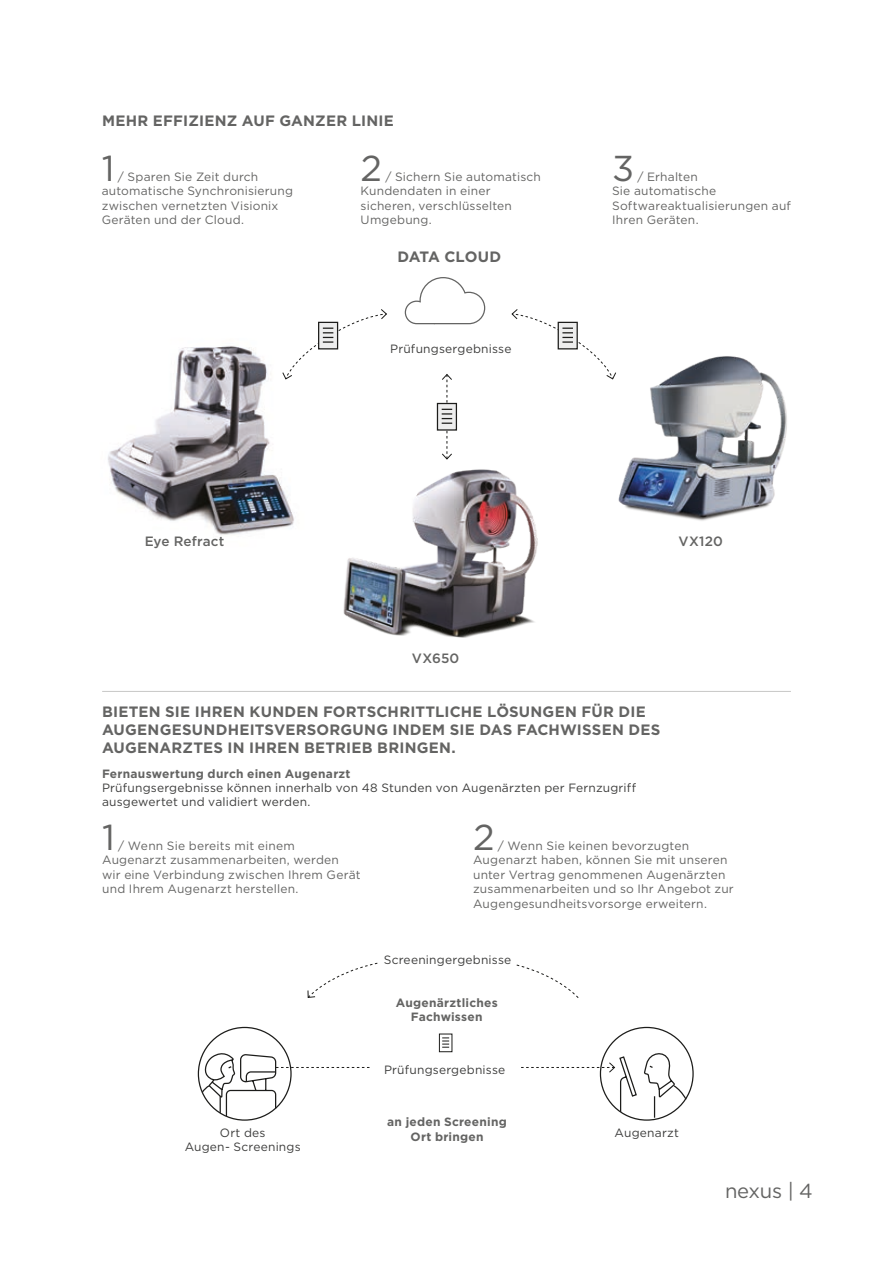
<style>
.page{position:relative;width:893px;height:1263px;background:#fff}
.page>*{position:absolute;margin:0;border:0;box-sizing:border-box;transform-origin:0 0}
.t1{font:36px "Gotham";color:#646463}
.t2{font:20.25px "Gotham";letter-spacing:-.015em;color:#646463}
.t3{font:700 15px/18px "Gotham";letter-spacing:.015em;color:#646463}
.t4{font:700 15px "Gotham";letter-spacing:-.005em;color:#646463}
.t5{font:500 13.5px "Gotham";letter-spacing:.01em;color:#646463}
.t6{font:12px/14.4px "Gotham";letter-spacing:.015em;color:#646463}
.t7{font:12px/14.4px "Gotham";letter-spacing:.015em;color:#3d3d3c}
.t8{font:700 12px/14.4px "Gotham";letter-spacing:.02em;color:#646463;text-align:center}
</style>
<div class="page">
<img style="left:108px;top:346px;width:186px;height:189px">
<img style="left:343px;top:469px;width:195px;height:169px">
<img style="left:618px;top:356px;width:169px;height:165px">
<svg style="left:404px;top:277px;width:82px;height:48px"></svg>
<svg style="left:282px;top:309px;width:105px;height:71px"></svg>
<svg style="left:511px;top:309px;width:105px;height:71px"></svg>
<svg style="left:436px;top:374px;width:22px;height:86px"></svg>
<svg style="left:200px;top:1050px;width:169px;height:67px"></svg>
<svg style="left:307px;top:962px;width:71px;height:36px"></svg>
<hr style="left:102px;top:691px;width:689px;height:1px;background:#c7c7c6">
<svg style="left:521px;top:1050px;width:167px;height:68px"></svg>
<svg style="left:516px;top:964px;width:63px;height:34px"></svg>
<svg style="left:439px;top:1033px;width:14px;height:19px"></svg>
<p class="t3" style="left:102px;top:112px;width:293px">MEHR EFFIZIENZ AUF GANZER LINIE</p>
<h1 class="t1" style="left:102px;top:148px;width:14px">1</h1>
<p class="t6" style="left:102px;top:169px;width:193px;text-indent:16px">/ Sparen Sie Zeit durch automatische Synchronisierung zwischen vernetzten Visionix<br>Geräten und der Cloud.</p>
<h1 class="t1" style="left:361px;top:148px;width:23px">2</h1>
<p class="t6" style="left:361px;top:169px;width:182px;text-indent:25px">/ Sichern Sie automatisch<br>Kundendaten in einer sicheren, verschlüsselten<br>Umgebung.</p>
<p class="t4" style="left:397px;top:248px;width:105px">DATA CLOUD</p>
<p class="t7" style="left:390px;top:341px;width:123px">Prüfungsergebnisse</p>
<p class="t5" style="left:145px;top:534px;width:81px">Eye Refract</p>
<p class="t5" style="left:412px;top:650px;width:49px">VX650</p>
<h1 class="t1" style="left:612px;top:148px;width:24px">3</h1>
<p class="t6" style="left:612px;top:169px;width:180px;text-indent:25px">/ Erhalten<br>Sie automatische<br>Softwareaktualisierungen auf<br>Ihren Geräten.</p>
<p class="t5" style="left:679px;top:534px;width:46px">VX120</p>
<p class="t3" style="left:102px;top:702px;width:560px">BIETEN SIE IHREN KUNDEN FORTSCHRITTLICHE LÖSUNGEN FÜR DIE<br>AUGENGESUNDHEITSVERSORGUNG INDEM SIE DAS FACHWISSEN DES<br>AUGENARZTES IN IHREN BETRIEB BRINGEN.</p>
<p class="t8" style="left:102px;top:766px;width:250px">Fernauswertung durch einen Augenarzt</p>
<p class="t7" style="left:102px;top:780px;width:536px">Prüfungsergebnisse können innerhalb von 48 Stunden von Augenärzten per Fernzugriff ausgewertet und validiert werden.</p>
<h1 class="t1" style="left:102px;top:817px;width:14px">1</h1>
<p class="t6" style="left:102px;top:838px;width:260px;text-indent:16px">/ Wenn Sie bereits mit einem Augenarzt zusammenarbeiten, werden<br>wir eine Verbindung zwischen Ihrem Gerät und Ihrem Augenarzt herstellen.</p>
<h1 class="t1" style="left:473px;top:817px;width:23px">2</h1>
<p class="t6" style="left:473px;top:838px;width:262px;text-indent:25px">/ Wenn Sie keinen bevorzugten Augenarzt haben, können Sie mit unseren unter Vertrag genommenen Augenärzten zusammenarbeiten und so Ihr Angebot zur Augengesundheitsvorsorge erweitern.</p>
<p class="t7" style="left:384px;top:952px;width:129px">Screeningergebnisse</p>
<p class="t8" style="left:396px;top:995px;width:103px">Augenärztliches<br>Fachwissen</p>
<p class="t7" style="left:384px;top:1062px;width:123px">Prüfungsergebnisse</p>
<p class="t8" style="left:387px;top:1115px;width:121px">an jeden Screening<br>Ort bringen</p>
<p class="t7" style="left:185px;top:1125px;width:118px;text-align:center">Ort des<br>Augen- Screenings</p>
<p class="t7" style="left:615px;top:1125px;width:66px">Augenarzt</p>
<h2 class="t2" style="left:725px;top:1179px;width:89px">nexus | 4</h2>
</div>
